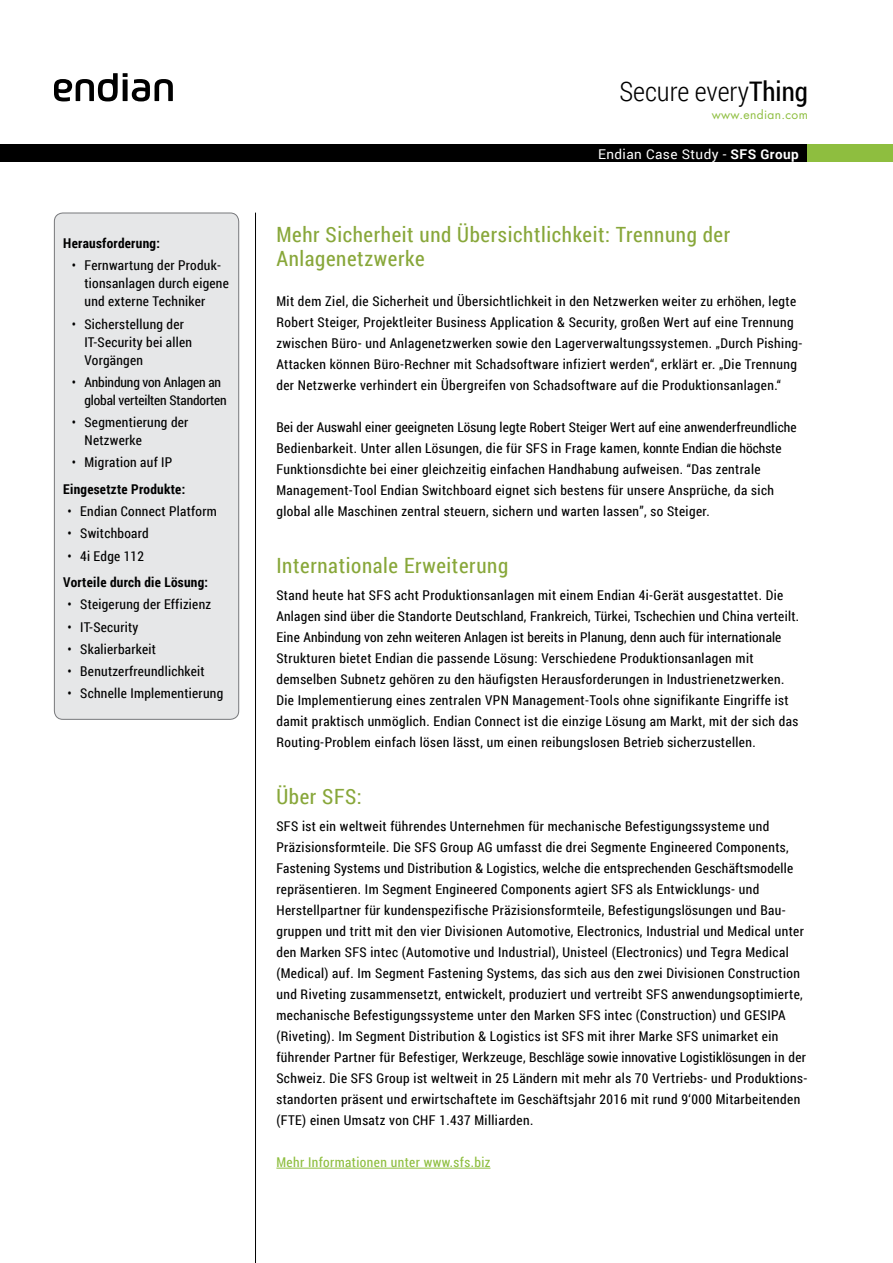
<style>
.page{position:relative;width:893px;height:1263px;background:#fff}
.page>*{position:absolute;margin:0;border:0;box-sizing:border-box;transform-origin:0 0}
.t1{font:300 27px "Roboto Condensed";color:#000}
.t2{font:21px/24px "Roboto Condensed";letter-spacing:.03em;color:#88a73a}
.t3{font:13.5px/21px "Roboto Condensed";letter-spacing:.03em;color:#000}
.t4{font:700 13.5px "Roboto Condensed";letter-spacing:.02em;color:#000}
.t5{font:13.5px/18px "Roboto Condensed";letter-spacing:-.01em;color:#000}
.t6{font:13.5px "Roboto Condensed";letter-spacing:.03em;color:#8ebe3f}
.t7{font:13.5px "Roboto";letter-spacing:.03em;color:#fff}
.t8{font:12px "Futura Std";letter-spacing:.03em;color:#8ebe3f}
.s1{font-weight:400}
.s2{font-weight:700}
</style>
<div class="page">
<div style="left:0;top:144px;width:893px;height:17px;background:#000"></div>
<div style="left:808px;top:144px;width:85px;height:17px;background:#8ebe3f"></div>
<svg style="left:54px;top:73px;width:119px;height:28px"></svg>
<hr style="left:276px;top:1168px;width:214px;height:1px;background:#8ebe3f">
<hr style="left:255px;top:213px;width:1px;height:1050px;background:#000">
<div style="left:54px;top:213px;width:185px;height:506px;background:#e6e7e8;border-radius:9px"></div>
<div style="left:54px;top:213px;width:185px;height:507px;border:1px solid #77787b;border-radius:9px"></div>
<p class="t4" style="left:63px;top:234px;width:98px">Herausforderung:</p>
<p class="t3" style="left:85px;top:256px;width:146px;line-height:18px;text-indent:-13px">• Fernwartung der Produk&shy;tionsanlagen durch eigene und externe Techniker</p>
<p class="t3" style="left:85px;top:314px;width:109px;line-height:18px;text-indent:-13px">• Sicherstellung der<br>IT-Security bei allen<br>Vorgängen</p>
<p class="t5" style="left:85px;top:373px;width:144px;text-indent:-13px">• Anbindung von Anlagen an global verteilten Standorten</p>
<p class="t3" style="left:85px;top:413px;width:105px;line-height:18px;text-indent:-13px">• Segmentierung der<br>Netzwerke</p>
<p class="t3" style="left:72px;top:451px;width:102px">• Migration auf IP</p>
<p class="t4" style="left:63px;top:479px;width:123px">Eingesetzte Produkte:</p>
<p class="t3" style="left:68px;top:500px;width:151px">• Endian Connect Platform</p>
<p class="t3" style="left:68px;top:522px;width:83px">• Switchboard</p>
<p class="t3" style="left:68px;top:545px;width:78px">• 4i Edge 112</p>
<p class="t4" style="left:63px;top:573px;width:146px">Vorteile durch die Lösung:</p>
<p class="t3" style="left:68px;top:593px;width:145px">• Steigerung der Effizienz</p>
<p class="t3" style="left:68px;top:616px;width:72px">• IT-Security</p>
<p class="t3" style="left:68px;top:638px;width:90px">• Skalierbarkeit</p>
<p class="t3" style="left:68px;top:660px;width:139px">• Benutzerfreundlichkeit</p>
<p class="t3" style="left:68px;top:682px;width:157px">• Schnelle Implementierung</p>
<h1 class="t1" style="left:619px;top:73px;width:190px">Secure every<span class="s1">Thing</span></h1>
<p class="t8" style="left:712px;top:107px;width:98px">www.endian.com</p>
<p class="t7" style="left:598px;top:145px;width:202px">Endian Case Study - <span class="s2">SFS Group</span></p>
<h2 class="t2" style="left:276px;top:222px;width:455px">Mehr Sicherheit und Übersichtlichkeit: Trennung der<br>Anlagenetzwerke</h2>
<p class="t3" style="left:276px;top:290px;width:528px">Mit dem Ziel, die Sicherheit und Übersichtlichkeit in den Netzwerken weiter zu erhöhen, legte Robert Steiger, Projektleiter Business Application &amp; Security, großen Wert auf eine Trennung zwischen Büro- und Anlagenetzwerken sowie den Lagerverwaltungssystemen. „Durch Pishing-Attacken können Büro-Rechner mit Schadsoftware infiziert werden“, erklärt er. „Die Trennung der Netzwerke verhindert ein Übergreifen von Schadsoftware auf die Produktionsanlagen.“</p>
<p class="t3" style="left:276px;top:416px;width:522px">Bei der Auswahl einer geeigneten Lösung legte Robert Steiger Wert auf eine anwenderfreundliche Bedienbarkeit. Unter allen Lösungen, die für SFS in Frage kamen, konnte Endian die höchste Funktionsdichte bei einer gleichzeitig einfachen Handhabung aufweisen. “Das zentrale Management-Tool Endian Switchboard eignet sich bestens für unsere Ansprüche, da sich global alle Maschinen zentral steuern, sichern und warten lassen”, so Steiger.</p>
<h2 class="t2" style="left:276px;top:553px;width:233px">Internationale Erweiterung</h2>
<p class="t3" style="left:276px;top:584px;width:524px">Stand heute hat SFS acht Produktionsanlagen mit einem Endian 4i-Gerät ausgestattet. Die Anlagen sind über die Standorte Deutschland, Frankreich, Türkei, Tschechien und China verteilt.<br>Eine Anbindung von zehn weiteren Anlagen ist bereits in Planung, denn auch für internationale Strukturen bietet Endian die passende Lösung: Verschiedene Produktionsanlagen mit demselben Subnetz gehören zu den häufigsten Herausforderungen in Industrienetzwerken.<br>Die Implementierung eines zentralen VPN Management-Tools ohne signifikante Eingriffe ist damit praktisch unmöglich. Endian Connect ist die einzige Lösung am Markt, mit der sich das Routing-Problem einfach lösen lässt, um einen reibungslosen Betrieb sicherzustellen.</p>
<h2 class="t2" style="left:276px;top:784px;width:87px">Über SFS:</h2>
<p class="t3" style="left:276px;top:815px;width:532px">SFS ist ein weltweit führendes Unternehmen für mechanische Befestigungssysteme und Präzisionsformteile. Die SFS Group AG umfasst die drei Segmente Engineered Components, Fastening Systems und Distribution &amp; Logistics, welche die entsprechenden Geschäftsmodelle repräsentieren. Im Segment Engineered Components agiert SFS als Entwicklungs- und Herstellpartner für kundenspezifische Präzisionsformteile, Befestigungslösungen und Bau&shy;gruppen und tritt mit den vier Divisionen Automotive, Electronics, Industrial und Medical unter den Marken SFS intec (Automotive und Industrial), Unisteel (Electronics) und Tegra Medical (Medical) auf. Im Segment Fastening Systems, das sich aus den zwei Divisionen Construction und Riveting zusammensetzt, entwickelt, produziert und vertreibt SFS anwendungsoptimierte, mechanische Befestigungssysteme unter den Marken SFS intec (Construction) und GESIPA (Riveting). Im Segment Distribution &amp; Logistics ist SFS mit ihrer Marke SFS unimarket ein führender Partner für Befestiger, Werkzeuge, Beschläge sowie innovative Logistiklösungen in der Schweiz. Die SFS Group ist weltweit in 25 Ländern mit mehr als 70 Vertriebs- und Produktions&shy;standorten präsent und erwirtschaftete im Geschäftsjahr 2016 mit rund 9‘000 Mitarbeitenden (FTE) einen Umsatz von CHF 1.437 Milliarden.</p>
<p class="t6" style="left:276px;top:1153px;width:216px">Mehr Informationen unter www.sfs.biz</p>
</div>
